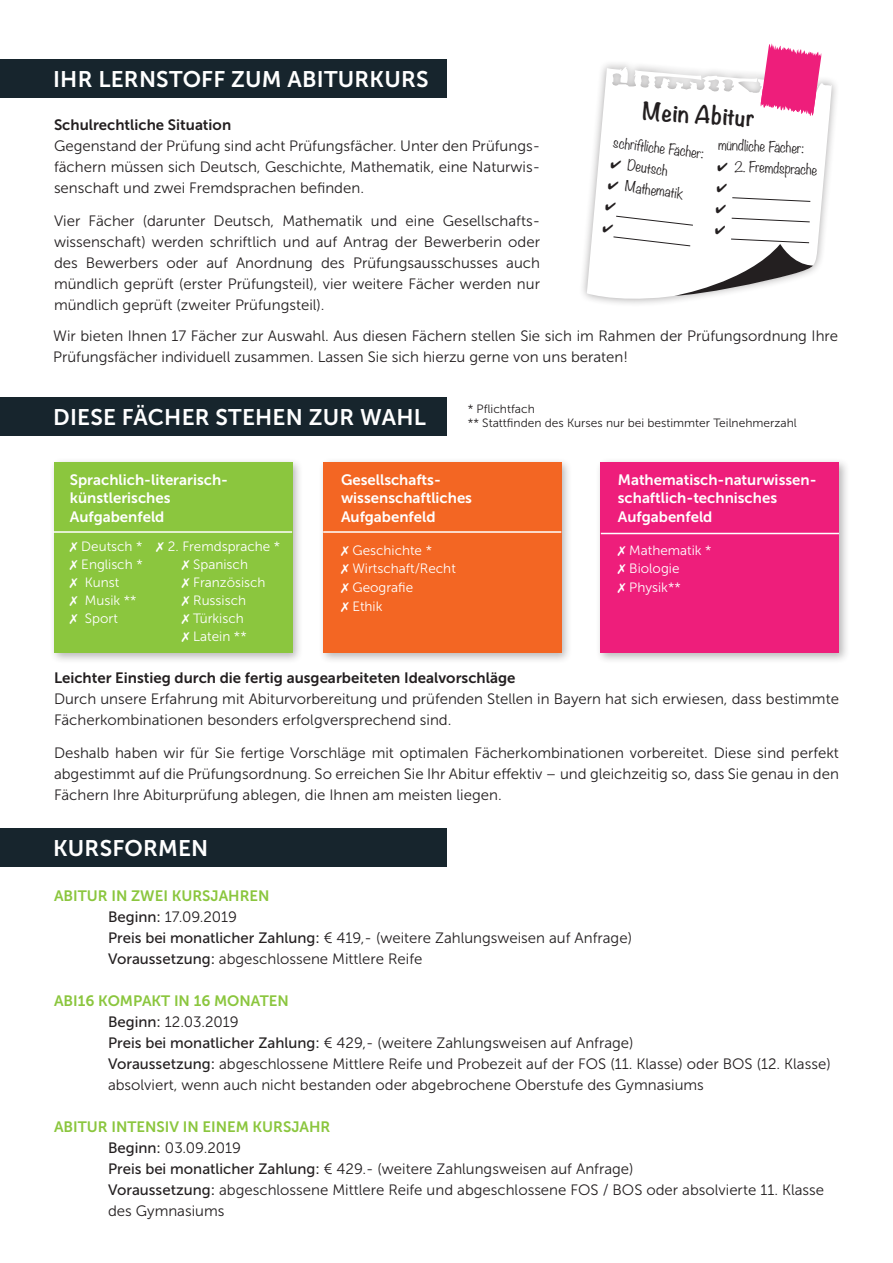
<style>
.page{position:relative;width:893px;height:1263px;background:#fff}
.page>*{position:absolute;margin:0;border:0;box-sizing:border-box;transform-origin:0 0}
.t1{font:22.5px "Museo Sans 700";letter-spacing:.01em;color:#fff}
.t2{font:700 21.9px "Noteworthy";color:#231f20}
.t3{font:15px/21px "Museo Sans 300";color:#231f20}
.t4{font:15px/18.8px "Museo Sans 700";color:#fff}
.t5{font:15px "Museo Sans 700";color:#231f20}
.t6{font:15px "Museo Sans 700";color:#8bc63e}
.t7{font:13.5px/18px "Museo Sans 300";color:#fff}
.t8{font:300 13.2px "Noteworthy";color:#231f20}
.t9{font:12px/14.4px "Museo Sans 300";color:#231f20}
.s1{font-family:"Museo Sans 500"}
</style>
<div class="page">
<div style="left:0;top:59px;width:446px;height:39px;background:#17252d"></div>
<svg style="left:587px;top:67px;width:245px;height:237px"></svg>
<svg style="left:761px;top:43px;width:60px;height:74px"></svg>
<div style="left:0;top:398px;width:446px;height:38px;background:#17252d"></div>
<div style="left:318px;top:457px;width:254px;height:207px;background:#231f20;opacity:.32"></div>
<div style="left:323px;top:462px;width:238px;height:191px;background:#f36623"></div>
<div style="left:49px;top:457px;width:254px;height:207px;background:#231f20;opacity:.32"></div>
<div style="left:54px;top:462px;width:238px;height:191px;background:#8bc63e"></div>
<div style="left:596px;top:457px;width:254px;height:207px;background:#231f20;opacity:.32"></div>
<div style="left:601px;top:462px;width:238px;height:191px;background:#ee1e7b"></div>
<hr style="left:601px;top:533px;width:238px;height:1px;background:#fff">
<hr style="left:323px;top:531px;width:238px;height:2px;background:#fff">
<hr style="left:53px;top:531px;width:239px;height:2px;background:#fff">
<div style="left:0;top:828px;width:446px;height:39px;background:#17252d"></div>
<svg style="left:603px;top:183px;width:210px;height:113px"></svg>
<h1 class="t1" style="left:53px;top:67px;width:377px">IHR LERNSTOFF ZUM ABITURKURS</h1>
<p class="t5" style="left:54px;top:116px;width:179px">Schulrechtliche Situation</p>
<p class="t3" style="left:54px;top:135px;width:488px;text-align:justify">Gegenstand der Prüfung sind acht Prüfungsfächer. Unter den Prüfungs&shy;fächern müssen sich Deutsch, Geschichte, Mathematik, eine Naturwis&shy;senschaft und zwei Fremdsprachen befinden.</p>
<p class="t3" style="left:54px;top:210px;width:488px;text-align:justify">Vier Fächer (darunter Deutsch, Mathematik und eine Gesellschafts&shy;wissenschaft) werden schriftlich und auf Antrag der Bewerberin oder des Bewerbers oder auf Anordnung des Prüfungsausschusses auch mündlich geprüft (erster Prüfungsteil), vier weitere Fächer werden nur mündlich geprüft (zweiter Prüfungsteil).</p>
<h2 class="t2" style="left:644px;top:91px;width:114px;rotate:4deg">Mein Abitur</h2>
<p class="t8" style="left:615px;top:131px;width:93px;rotate:7deg">schriftliche Fächer:</p>
<p class="t8" style="left:612px;top:152px;width:59px;rotate:7deg">✔ Deutsch</p>
<p class="t8" style="left:609px;top:173px;width:77px;rotate:7deg">✔ Mathematik</p>
<p class="t8" style="left:719px;top:133px;width:87px;rotate:2deg">mündliche Fächer:</p>
<p class="t8" style="left:718px;top:154px;width:102px;rotate:2deg">✔ 2. Fremdsprache</p>
<p class="t3" style="left:53px;top:326px;width:786px">Wir bieten Ihnen 17 Fächer zur Auswahl. Aus diesen Fächern stellen Sie sich im Rahmen der Prüfungsordnung Ihre<br>Prüfungsfächer individuell zusammen. Lassen Sie sich hierzu gerne von uns beraten!</p>
<h1 class="t1" style="left:53px;top:405px;width:374px">DIESE FÄCHER STEHEN ZUR WAHL</h1>
<p class="t9" style="left:468px;top:402px;width:331px">* Pflichtfach<br>** Stattfinden des Kurses nur bei bestimmter Teilnehmerzahl</p>
<p class="t4" style="left:70px;top:470px;width:160px">Sprachlich-literarisch&shy;künstlerisches<br>Aufgabenfeld</p>
<p class="t4" style="left:341px;top:470px;width:133px">Gesellschafts&shy;wissenschaftliches<br>Aufgabenfeld</p>
<p class="t7" style="left:70px;top:538px;width:74px">✗ Deutsch * ✗ Englisch * ✗ Kunst<br>✗ Musik ** ✗ Sport</p>
<p class="t7" style="left:182px;top:538px;width:100px;text-indent:-26px">✗ 2. Fremdsprache * ✗ Spanisch<br>✗ Französisch<br>✗ Russisch<br>✗ Türkisch<br>✗ Latein **</p>
<p class="t7" style="left:341px;top:541px;width:116px;line-height:18.8px">✗ Geschichte *<br>✗ Wirtschaft/Recht ✗ Geografie<br>✗ Ethik</p>
<p class="t4" style="left:618px;top:470px;width:200px">Mathematisch-naturwissen&shy;schaftlich-technisches<br>Aufgabenfeld</p>
<p class="t7" style="left:618px;top:541px;width:95px;line-height:18.8px">✗ Mathematik * ✗ Biologie<br>✗ Physik**</p>
<p class="t5" style="left:54px;top:670px;width:463px">Leichter Einstieg durch die fertig ausgearbeiteten Idealvorschläge</p>
<p class="t3" style="left:54px;top:689px;width:786px">Durch unsere Erfahrung mit Abiturvorbereitung und prüfenden Stellen in Bayern hat sich erwiesen, dass bestimmte<br>Fächerkombinationen besonders erfolgversprechend sind.</p>
<p class="t3" style="left:54px;top:743px;width:786px;text-align:justify">Deshalb haben wir für Sie fertige Vorschläge mit optimalen Fächerkombinationen vorbereitet. Diese sind perfekt abgestimmt auf die Prüfungsordnung. So erreichen Sie Ihr Abitur effektiv – und gleichzeitig so, dass Sie genau in den Fächern Ihre Abiturprüfung ablegen, die Ihnen am meisten liegen.</p>
<h1 class="t1" style="left:53px;top:836px;width:157px">KURSFORMEN</h1>
<p class="t6" style="left:54px;top:888px;width:217px">ABITUR IN ZWEI KURSJAHREN</p>
<p class="t3" style="left:108px;top:907px;width:525px"><span class="s1">Beginn:</span> 17.09.2019<br><span class="s1">Preis bei monatlicher Zahlung:</span> € 419,- (weitere Zahlungsweisen auf Anfrage)<br><span class="s1">Voraussetzung:</span> abgeschlossene Mittlere Reife</p>
<p class="t6" style="left:54px;top:993px;width:236px">ABI16 KOMPAKT IN 16 MONATEN</p>
<p class="t3" style="left:108px;top:1012px;width:724px"><span class="s1">Beginn:</span> 12.03.2019<br><span class="s1">Preis bei monatlicher Zahlung:</span> € 429,- (weitere Zahlungsweisen auf Anfrage)<br><span class="s1">Voraussetzung:</span> abgeschlossene Mittlere Reife und Probezeit auf der FOS (11. Klasse) oder BOS (12. Klasse) absolviert, wenn auch nicht bestanden oder abgebrochene Oberstufe des Gymnasiums</p>
<p class="t6" style="left:54px;top:1119px;width:278px">ABITUR INTENSIV IN EINEM KURSJAHR</p>
<p class="t3" style="left:108px;top:1138px;width:718px"><span class="s1">Beginn:</span> 03.09.2019<br><span class="s1">Preis bei monatlicher Zahlung:</span> € 429.- (weitere Zahlungsweisen auf Anfrage)<br><span class="s1">Voraussetzung:</span> abgeschlossene Mittlere Reife und abgeschlossene FOS / BOS oder absolvierte 11. Klasse des Gymnasiums</p>
</div>
